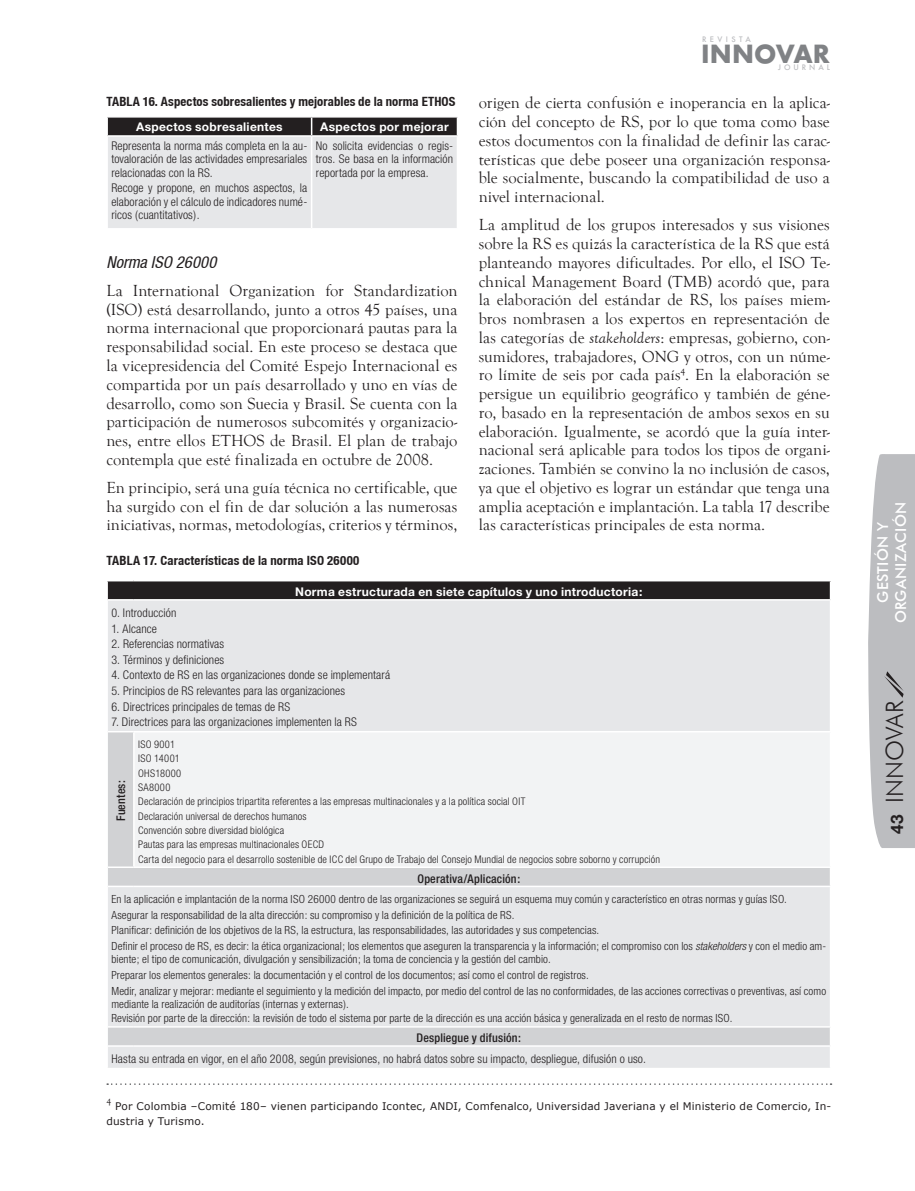
<style>
.page{position:relative;width:915px;height:1191px;background:#fff}
.page>*{position:absolute;margin:0;border:0;box-sizing:border-box;transform-origin:0 0}
.t1{font:700 27.3px "Futura TEE";letter-spacing:.005em;color:#808285}
.t2{font:300 24px "Futura BT";color:#231f20}
.t3{font:16.5px/18.8px "Goudy Old Style T";color:#231f20;text-align:justify}
.t4{font:italic condensed 16.5px "Helvetica Neue";letter-spacing:.005em;color:#231f20}
.t5{font:500 15px/18px "Futura BT";letter-spacing:.015em;color:#fff;text-align:center}
.t6{font:700 condensed 12.75px "Helvetica Neue";letter-spacing:.01em;color:#231f20}
.t7{font:300 condensed 12px/13.5px "Helvetica Neue";letter-spacing:.01em;color:#231f20;text-align:justify}
.t8{font:700 12px "Helvetica Neue";letter-spacing:.025em;color:#fff}
.t9{font:500 condensed 12px "Helvetica Neue";letter-spacing:.015em;color:#231f20}
.t10{font:300 condensed 11.25px/15.6px "Helvetica Neue";letter-spacing:.01em;color:#231f20}
.t11{font:300 condensed 10.5px/14.4px "Helvetica Neue";letter-spacing:.015em;color:#231f20}
.t12{font:10.5px/15px "Verdana";letter-spacing:.02em;color:#231f20}
.t13{font:9.6px "Goudy Old Style T";color:#231f20}
.t14{font:500 8.25px "Futura TEE";letter-spacing:.36em;color:#bcbdc0}
.t15{font:500 8.25px "Futura TEE";letter-spacing:.4em;color:#bcbdc0}
.s1{font-style:italic}
.s2{font-family:"Helvetica Neue";font-weight:700;font-size:17.25px}
</style>
<div class="page">
<svg style="left:868px;top:454px;width:46px;height:394px;background:#c0c1c4"></svg>
<svg style="left:107px;top:117px;width:351px;height:111px;background:#c7c7c9"></svg>
<hr style="left:106px;top:135px;width:205px;height:2px;background:#fff">
<hr style="left:106px;top:137px;width:2px;height:91px;background:#fff">
<hr style="left:311px;top:135px;width:147px;height:2px;background:#fff">
<hr style="left:311px;top:137px;width:1px;height:91px;background:#fff">
<hr style="left:456px;top:137px;width:2px;height:91px;background:#fff">
<div style="left:107px;top:580px;width:723px;height:20px;background:#231f20"></div>
<div style="left:108px;top:600px;width:721px;height:467px;background:#e6e7e9"></div>
<svg style="left:108px;top:732px;width:721px;height:313px;background:#e1e2e4"></svg>
<div style="left:134px;top:731px;width:696px;height:136px;background:#f2f3f4"></div>
<hr style="left:134px;top:580px;width:697px;height:1px;background:#fff">
<svg style="left:108px;top:731px;width:26px;height:1px"></svg>
<hr style="left:134px;top:731px;width:697px;height:1px;background:#fff">
<hr style="left:829px;top:732px;width:2px;height:134px;background:#fff">
<hr style="left:108px;top:866px;width:26px;height:2px;background:#fff">
<hr style="left:134px;top:866px;width:697px;height:2px;background:#fff">
<svg style="left:829px;top:868px;width:1px;height:17px"></svg>
<hr style="left:108px;top:885px;width:26px;height:2px;background:#fff">
<hr style="left:134px;top:885px;width:697px;height:2px;background:#fff">
<hr style="left:134px;top:1026px;width:697px;height:1px;background:#fff">
<svg style="left:829px;top:1027px;width:1px;height:18px"></svg>
<hr style="left:134px;top:1045px;width:697px;height:1px;background:#fff">
<svg style="left:829px;top:581px;width:2px;height:18px"></svg>
<svg style="left:107px;top:580px;width:27px;height:20px"></svg>
<hr style="left:134px;top:599px;width:697px;height:1px;background:#fff">
<hr style="left:133px;top:732px;width:2px;height:134px;background:#fff">
<svg style="left:108px;top:1026px;width:26px;height:20px"></svg>
<svg style="left:107px;top:1083px;width:724px;height:2px"></svg>
<p class="t6" style="left:106px;top:94px;width:350px">TABLA 16. Aspectos sobresalientes y mejorables de la norma ETHOS</p>
<p class="t8" style="left:136px;top:119px;width:148px">Aspectos sobresalientes</p>
<p class="t8" style="left:320px;top:119px;width:130px">Aspectos por mejorar</p>
<p class="t7" style="left:111px;top:139px;width:197px">Representa la norma más completa en la au&shy;tovaloración de las actividades empresariales relacionadas con la RS.</p>
<p class="t7" style="left:111px;top:181px;width:197px">Recoge y propone, en muchos aspectos, la elaboración y el cálculo de indicadores numé&shy;ricos (cuantitativos).</p>
<p class="t7" style="left:316px;top:139px;width:139px">No solicita evidencias o regis&shy;tros. Se basa en la información reportada por la empresa.</p>
<p class="t4" style="left:106px;top:252px;width:111px">Norma ISO 26000</p>
<p class="t3" style="left:106px;top:281px;width:352px">La International Organization for Standardization (ISO) está desarrollando, junto a otros 45 países, una norma internacional que proporcionará pautas para la responsabilidad social. En este proceso se destaca que la vicepresidencia del Comité Espejo Internacional es compartida por un país desarrollado y uno en vías de desarrollo, como son Suecia y Brasil. Se cuenta con la participación de numerosos subcomités y organizacio&shy;nes, entre ellos ETHOS de Brasil. El plan de trabajo contempla que esté finalizada en octubre de 2008.</p>
<p class="t3" style="left:106px;top:478px;width:352px">En principio, será una guía técnica no certificable, que ha surgido con el fin de dar solución a las numerosas iniciativas, normas, metodologías, criterios y términos,</p>
<p class="t15" style="left:702px;top:34px;width:50px">REVISTA</p>
<h1 class="t1" style="left:700px;top:37px;width:130px">INNOVAR</h1>
<p class="t14" style="left:777px;top:62px;width:53px">JOURNAL</p>
<p class="t3" style="left:478px;top:94px;width:352px">origen de cierta confusión e inoperancia en la aplica&shy;ción del concepto de RS, por lo que toma como base estos documentos con la finalidad de definir las carac&shy;terísticas que debe poseer una organización responsa&shy;ble socialmente, buscando la compatibilidad de uso a nivel internacional.</p>
<p class="t3" style="left:478px;top:216px;width:352px">La amplitud de los grupos interesados y sus visiones sobre la RS es quizás la característica de la RS que está planteando mayores dificultades. Por ello, el ISO Te&shy;chnical Management Board (TMB) acordó que, para la elaboración del estándar de RS, los países miem&shy;bros nombrasen a los expertos en representación de las categorías de <span class="s1">stakeholders</span>: empresas, gobierno, con&shy;sumidores, trabajadores, ONG y otros, con un núme&shy;ro límite de seis por cada país<sup>4</sup>. En la elaboración se persigue un equilibrio geográfico y también de géne&shy;ro, basado en la representación de ambos sexos en su elaboración. Igualmente, se acordó que la guía inter&shy;nacional será aplicable para todos los tipos de organi&shy;zaciones. También se convino la no inclusión de casos, ya que el objetivo es lograr un estándar que tenga una amplia aceptación e implantación. La tabla 17 describe las características principales de esta norma.</p>
<p class="t6" style="left:106px;top:552px;width:254px">TABLA 17. Características de la norma ISO 26000</p>
<p class="t8" style="left:295px;top:584px;width:348px">Norma estructurada en siete capítulos y uno introductoria:</p>
<p class="t7" style="left:111px;top:606px;width:66px">0. Introducción</p>
<p class="t7" style="left:111px;top:621px;width:47px">1. Alcance</p>
<p class="t7" style="left:111px;top:637px;width:114px">2. Referencias normativas</p>
<p class="t7" style="left:111px;top:652px;width:114px">3. Términos y definiciones</p>
<p class="t7" style="left:111px;top:668px;width:280px">4. Contexto de RS en las organizaciones donde se implementará</p>
<p class="t7" style="left:111px;top:684px;width:235px">5. Principios de RS relevantes para las organizaciones</p>
<p class="t7" style="left:111px;top:699px;width:180px">6. Directrices principales de temas de RS</p>
<p class="t7" style="left:111px;top:715px;width:247px">7. Directrices para las organizaciones implementen la RS</p>
<p class="t11" style="left:138px;top:737px;width:523px">ISO 9001<br>ISO 14001<br>OHS18000<br>SA8000<br>Declaración de principios tripartita referentes a las empresas multinacionales y a la política social OIT<br>Declaración universal de derechos humanos<br>Convención sobre diversidad biológica<br>Pautas para las empresas multinacionales OECD<br>Carta del negocio para el desarrollo sostenible de ICC del Grupo de Trabajo del Consejo Mundial de negocios sobre soborno y corrupción</p>
<p class="t9" style="left:417px;top:871px;width:104px">Operativa/Aplicación:</p>
<p class="t10" style="left:111px;top:891px;width:716px">En la aplicación e implantación de la norma ISO 26000 dentro de las organizaciones se seguirá un esquema muy común y característico en otras normas y guías ISO.<br>Asegurar la responsabilidad de la alta dirección: su compromiso y la definición de la política de RS.<br>Planificar: definición de los objetivos de la RS, la estructura, las responsabilidades, las autoridades y sus competencias.<br>Definir el proceso de RS, es decir: la ética organizacional; los elementos que aseguren la transparencia y la información; el compromiso con los <span class="s1">stakeholders</span> y con el medio am-</p>
<p class="t10" style="left:111px;top:951px;width:716px">biente; el tipo de comunicación, divulgación y sensibilización; la toma de conciencia y la gestión del cambio.<br>Preparar los elementos generales: la documentación y el control de los documentos; así como el control de registros.<br>Medir, analizar y mejorar: mediante el seguimiento y la medición del impacto, por medio del control de las no conformidades, de las acciones correctivas o preventivas, así como</p>
<p class="t10" style="left:111px;top:997px;width:622px;line-height:13.5px">mediante la realización de auditorías (internas y externas).<br>Revisión por parte de la dirección: la revisión de todo el sistema por parte de la dirección es una acción básica y generalizada en el resto de normas ISO.</p>
<p class="t9" style="left:416px;top:1030px;width:106px">Despliegue y difusión:</p>
<p class="t7" style="left:111px;top:1052px;width:536px">Hasta su entrada en vigor, en el año 2008, según previsiones, no habrá datos sobre su impacto, despliegue, difusión o uso.</p>
<p class="t9" style="left:114px;top:821px;width:43px;rotate:-90deg">Fuentes:</p>
<p class="t13" style="left:106px;top:1096px;width:6px">4</p>
<p class="t12" style="left:106px;top:1098px;width:726px;text-indent:9px">Por Colombia –Comité 180– vienen participando Icontec, ANDI, Comfenalco, Universidad Javeriana y el Ministerio de Comercio, In&shy;dustria y Turismo.</p>
<p class="t5" style="left:873px;top:623px;width:123px;rotate:-90deg">GESTIÓN Y<br>ORGANIZACIÓN</p>
<h2 class="t2" style="left:879px;top:834px;width:135px;rotate:-90deg"><span class="s2">43</span> INNOVAR</h2>
</div>
